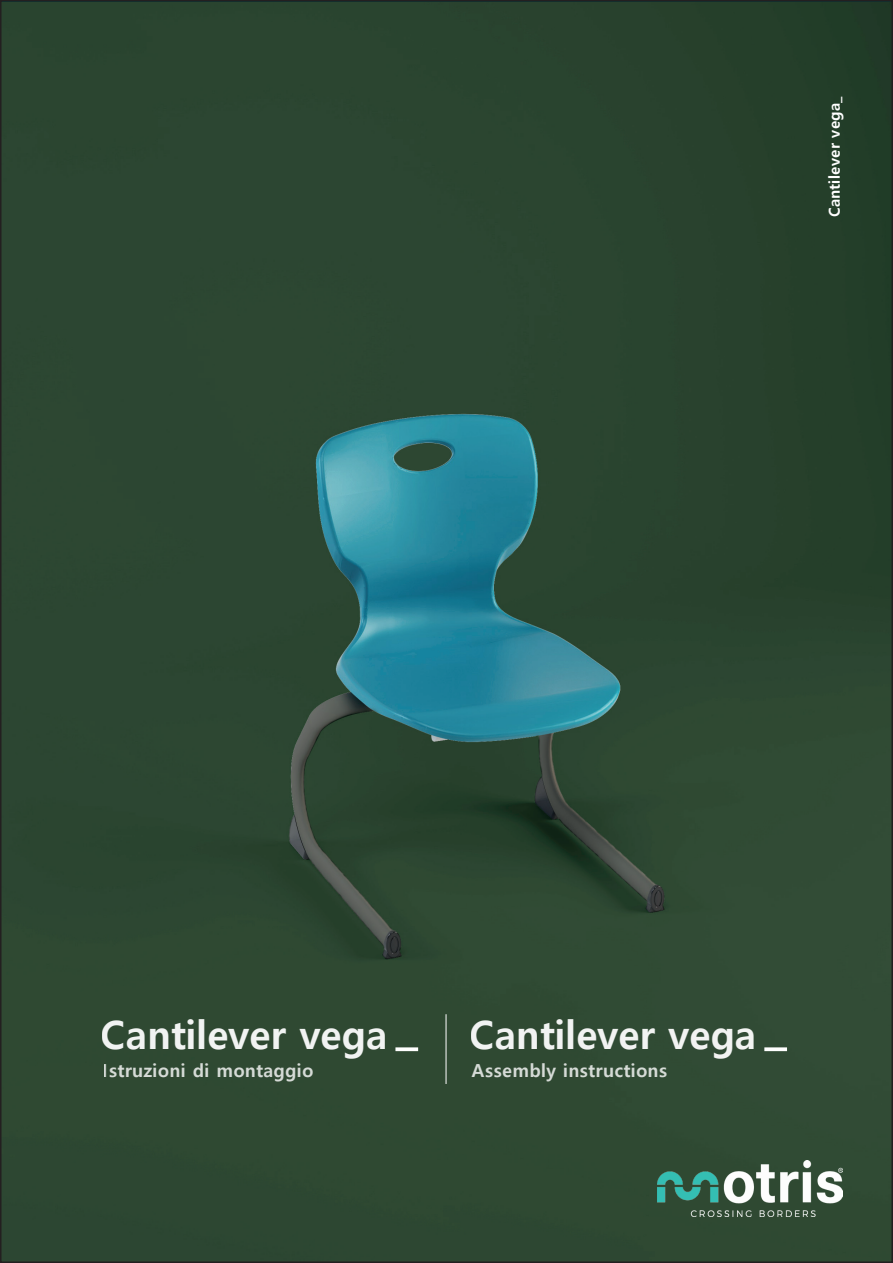
<style>
.page{position:relative;width:893px;height:1263px;background:#fff}
.page>*{position:absolute;margin:0;border:0;box-sizing:border-box;transform-origin:0 0}
.t1{font:700 39px "Malgun Gothic";color:#fff}
.t2{font:700 18px "Malgun Gothic";letter-spacing:.02em;color:#fff}
.t3{font:700 15px "Malgun Gothic";letter-spacing:.02em;color:#fff}
</style>
<div class="page">
<img style="left:3px;top:3px;width:887px;height:1257px">
<svg style="left:395px;top:1047px;width:23px;height:4px"></svg>
<svg style="left:764px;top:1047px;width:23px;height:4px"></svg>
<hr style="left:446px;top:1014px;width:1px;height:70px;background:#fff">
<img style="left:657px;top:1161px;width:185px;height:55px">
<p class="t3" style="left:825px;top:217px;width:122px;rotate:-90deg">Cantilever vega_</p>
<h1 class="t1" style="left:101px;top:1011px;width:288px">Cantilever vega</h1>
<h1 class="t1" style="left:470px;top:1011px;width:288px">Cantilever vega</h1>
<p class="t2" style="left:103px;top:1059px;width:212px">Istruzioni di montaggio</p>
<p class="t2" style="left:472px;top:1059px;width:197px">Assembly instructions</p>
</div>
